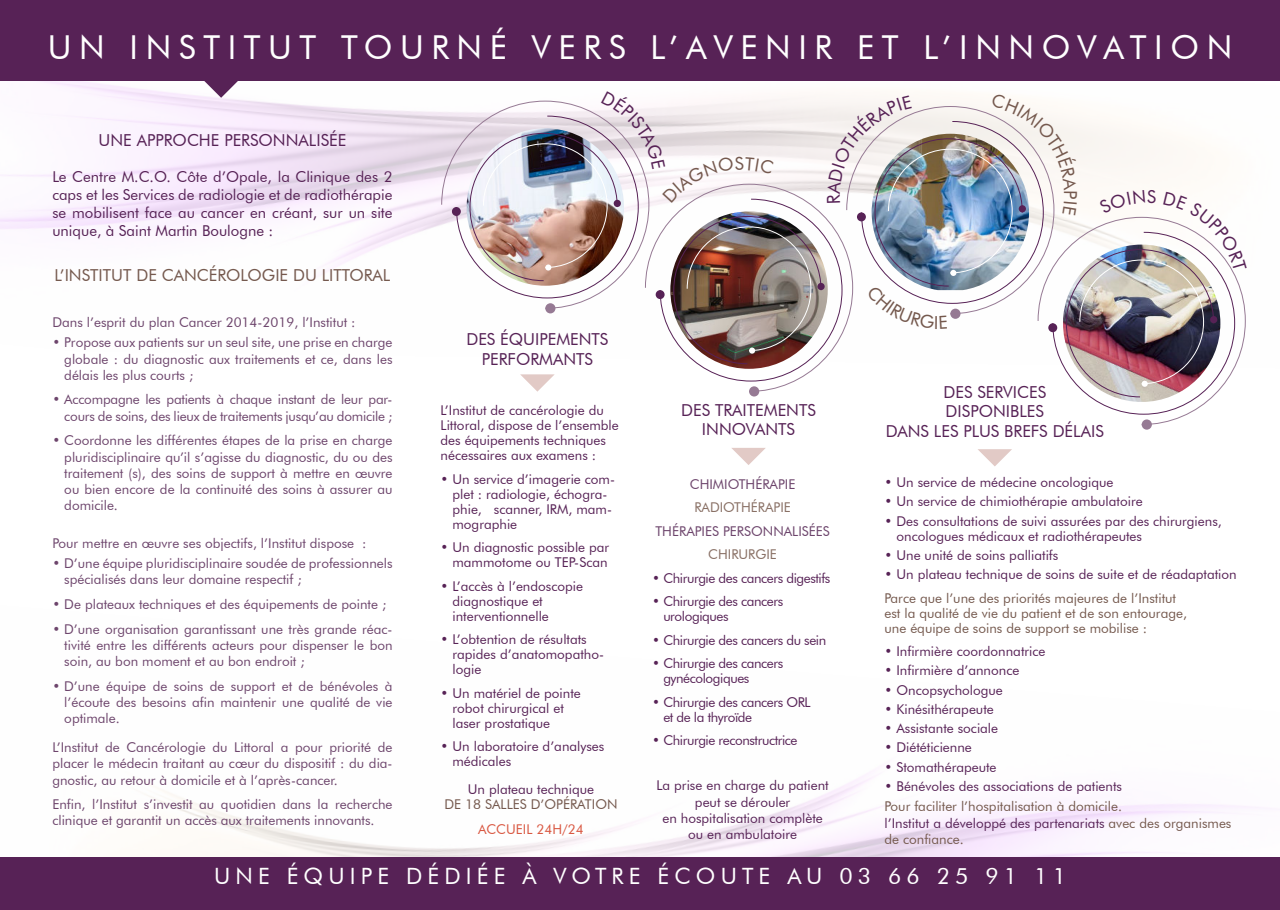
<style>
.page{position:relative;width:1280px;height:910px;background:#fff}
.page>*{position:absolute;margin:0;border:0;box-sizing:border-box;transform-origin:0 0}
.t1{font:33px "Futura BT";letter-spacing:.23em;color:#fff}
.t2{font:22.5px "Futura BT";letter-spacing:.23em;color:#fff}
.t3{font:16.5px/19.8px "Futura BT";color:#572256;text-align:center}
.t4{font:16.5px "Futura BT";color:#75594e}
.t5{font:15px/18px "Futura BT";color:#572256;text-align:justify}
.t6{font:13.5px/16.2px "Futura BT";color:#6d456c;text-align:justify}
.t7{font:13.5px/15px "Futura BT";color:#572256}
.t8{font:13.5px/15px "Futura BT";color:#75594e}
.t9{font:13.5px/15px "Futura BT";letter-spacing:-.03em;color:#572256}
.t10{font:13.5px "Futura BT";color:#897065}
.t11{font:13.5px "Futura BT";color:#d95842}
.s1{color:#572256}
</style>
<div class="page">
<img style="left:0;top:773px;width:1280px;height:85px">
<svg style="left:731px;top:448px;width:35px;height:17px"></svg>
<svg style="left:978px;top:449px;width:34px;height:17px"></svg>
<div style="left:0;top:0;width:1280px;height:81px;background:#572256"></div>
<div style="left:0;top:858px;width:1280px;height:52px;background:#572256"></div>
<svg style="left:204px;top:81px;width:34px;height:17px"></svg>
<div style="left:1142px;top:419px;width:10px;height:11px;background:#967a94;border-radius:50%"></div>
<img style="left:441px;top:91px;width:805px;height:334px">
<h1 class="t1" style="left:48px;top:34px;width:1186px">UN INSTITUT TOURNÉ VERS L’AVENIR ET L’INNOVATION</h1>
<p class="t3" style="left:99px;top:131px;width:249px">UNE APPROCHE PERSONNALISÉE</p>
<p class="t5" style="left:52px;top:169px;width:342px">Le Centre M.C.O. Côte d’Opale, la Clinique des 2 caps et les Services de radiologie et de radiothérapie se mobilisent face au cancer en créant, sur un site unique, à Saint Martin Boulogne :</p>
<p class="t4" style="left:55px;top:268px;width:337px">L’INSTITUT DE CANCÉROLOGIE DU LITTORAL</p>
<p class="t6" style="left:52px;top:315px;width:305px">Dans l’esprit du plan Cancer 2014-2019, l’Institut :</p>
<p class="t6" style="left:64px;top:335px;width:330px;text-indent:-12px">• Propose aux patients sur un seul site, une prise en charge globale : du diagnostic aux traitements et ce, dans les délais les plus courts ;</p>
<p class="t6" style="left:52px;top:393px;width:342px;text-align:right">• Accompagne les patients à chaque instant de leur par&shy;cours de soins, des lieux de traitements jusqu’au domicile ;</p>
<p class="t6" style="left:64px;top:433px;width:330px;text-indent:-12px">• Coordonne les différentes étapes de la prise en charge pluridisciplinaire qu’il s’agisse du diagnostic, du ou des traitement (s), des soins de support à mettre en œuvre ou bien encore de la continuité des soins à assurer au domicile.</p>
<p class="t6" style="left:52px;top:536px;width:316px">Pour mettre en œuvre ses objectifs, l’Institut dispose :</p>
<p class="t6" style="left:64px;top:556px;width:330px;text-indent:-12px">• D’une équipe pluridisciplinaire soudée de professionnels spécialisés dans leur domaine respectif ;</p>
<p class="t6" style="left:52px;top:597px;width:335px">• De plateaux techniques et des équipements de pointe ;</p>
<p class="t6" style="left:64px;top:622px;width:330px;text-indent:-12px">• D’une organisation garantissant une très grande réac&shy;tivité entre les différents acteurs pour dispenser le bon soin, au bon moment et au bon endroit ;</p>
<p class="t6" style="left:64px;top:679px;width:330px;text-indent:-12px">• D’une équipe de soins de support et de bénévoles à l’écoute des besoins afin maintenir une qualité de vie optimale.</p>
<p class="t6" style="left:52px;top:740px;width:342px">L’Institut de Cancérologie du Littoral a pour priorité de placer le médecin traitant au cœur du dispositif : du dia&shy;gnostic, au retour à domicile et à l’après-cancer.</p>
<p class="t6" style="left:52px;top:797px;width:342px">Enfin, l’Institut s’investit au quotidien dans la recherche clinique et garantit un accès aux traitements innovants.</p>
<p class="t3" style="left:466px;top:331px;width:144px">DES ÉQUIPEMENTS<br>PERFORMANTS</p>
<p class="t7" style="left:441px;top:404px;width:180px">L’Institut de cancérologie du<br>Littoral, dispose de l’ensemble des équipements techniques nécessaires aux examens :</p>
<p class="t7" style="left:452px;top:473px;width:164px;text-indent:-12px">• Un service d’imagerie com&shy;plet : radiologie, échogra&shy;phie, scanner, IRM, mam&shy;mographie</p>
<p class="t7" style="left:441px;top:541px;width:170px;text-align:right">• Un diagnostic possible par mammotome ou TEP-Scan</p>
<p class="t7" style="left:452px;top:580px;width:132px;text-indent:-12px">• L’accès à l’endoscopie diagnostique et interventionnelle</p>
<p class="t7" style="left:452px;top:633px;width:153px;text-indent:-12px">• L’obtention de résultats rapides d’anatomopatho&shy;logie</p>
<p class="t7" style="left:452px;top:687px;width:130px;text-indent:-12px">• Un matériel de pointe robot chirurgical et laser prostatique</p>
<p class="t7" style="left:452px;top:740px;width:153px;text-indent:-12px">• Un laboratoire d’analyses médicales</p>
<p class="t7" style="left:468px;top:783px;width:128px">Un plateau technique</p>
<p class="t8" style="left:444px;top:798px;width:175px">DE 18 SALLES D’OPÉRATION</p>
<p class="t11" style="left:478px;top:823px;width:107px">ACCUEIL 24H/24</p>
<p class="t3" style="left:681px;top:401px;width:136px">DES TRAITEMENTS<br>INNOVANTS</p>
<p class="t6" style="left:690px;top:477px;width:107px">CHIMIOTHÉRAPIE</p>
<p class="t10" style="left:694px;top:502px;width:98px">RADIOTHÉRAPIE</p>
<p class="t6" style="left:655px;top:524px;width:176px">THÉRAPIES PERSONNALISÉES</p>
<p class="t10" style="left:708px;top:549px;width:70px">CHIRURGIE</p>
<p class="t9" style="left:652px;top:571px;width:180px">• Chirurgie des cancers digestifs</p>
<p class="t9" style="left:663px;top:595px;width:121px;text-indent:-11px">• Chirurgie des cancers urologiques</p>
<p class="t9" style="left:652px;top:633px;width:176px">• Chirurgie des cancers du sein</p>
<p class="t9" style="left:663px;top:657px;width:121px;text-indent:-11px">• Chirurgie des cancers gynécologiques</p>
<p class="t9" style="left:663px;top:695px;width:149px;text-indent:-11px">• Chirurgie des cancers ORL et de la thyroïde</p>
<p class="t9" style="left:652px;top:734px;width:147px">• Chirurgie reconstructrice</p>
<p class="t7" style="left:657px;top:778px;width:174px;line-height:16.2px;text-align:center">La prise en charge du patient peut se dérouler<br>en hospitalisation complète ou en ambulatoire</p>
<p class="t3" style="left:886px;top:383px;width:219px">DES SERVICES<br>DISPONIBLES<br>DANS LES PLUS BREFS DÉLAIS</p>
<p class="t7" style="left:884px;top:476px;width:231px">• Un service de médecine oncologique</p>
<p class="t7" style="left:884px;top:495px;width:260px">• Un service de chimiothérapie ambulatoire</p>
<p class="t7" style="left:896px;top:514px;width:327px;text-indent:-12px">• Des consultations de suivi assurées par des chirurgiens, oncologues médicaux et radiothérapeutes</p>
<p class="t7" style="left:884px;top:549px;width:175px">• Une unité de soins palliatifs</p>
<p class="t7" style="left:884px;top:568px;width:354px">• Un plateau technique de soins de suite et de réadaptation</p>
<p class="t8" style="left:884px;top:591px;width:304px">Parce que l’une des priorités majeures de l’Institut est la qualité de vie du patient et de son entourage, une équipe de soins de support se mobilise :</p>
<p class="t7" style="left:884px;top:645px;width:162px">• Infirmière coordonnatrice</p>
<p class="t7" style="left:884px;top:664px;width:136px">• Infirmière d’annonce</p>
<p class="t7" style="left:884px;top:683px;width:120px">• Oncopsychologue</p>
<p class="t7" style="left:884px;top:703px;width:111px">• Kinésithérapeute</p>
<p class="t7" style="left:884px;top:722px;width:115px">• Assistante sociale</p>
<p class="t7" style="left:884px;top:741px;width:89px">• Diététicienne</p>
<p class="t7" style="left:884px;top:760px;width:114px">• Stomathérapeute</p>
<p class="t7" style="left:884px;top:780px;width:239px">• Bénévoles des associations de patients</p>
<p class="t8" style="left:884px;top:799px;width:348px;line-height:16.2px">Pour faciliter l’hospitalisation à domicile.<br><span class="s1">l’Institut a développé des partenariats</span> avec des organismes de confiance.</p>
<h2 class="t2" style="left:214px;top:867px;width:853px">UNE ÉQUIPE DÉDIÉE À VOTRE ÉCOUTE AU 03 66 25 91 11</h2>
</div>
